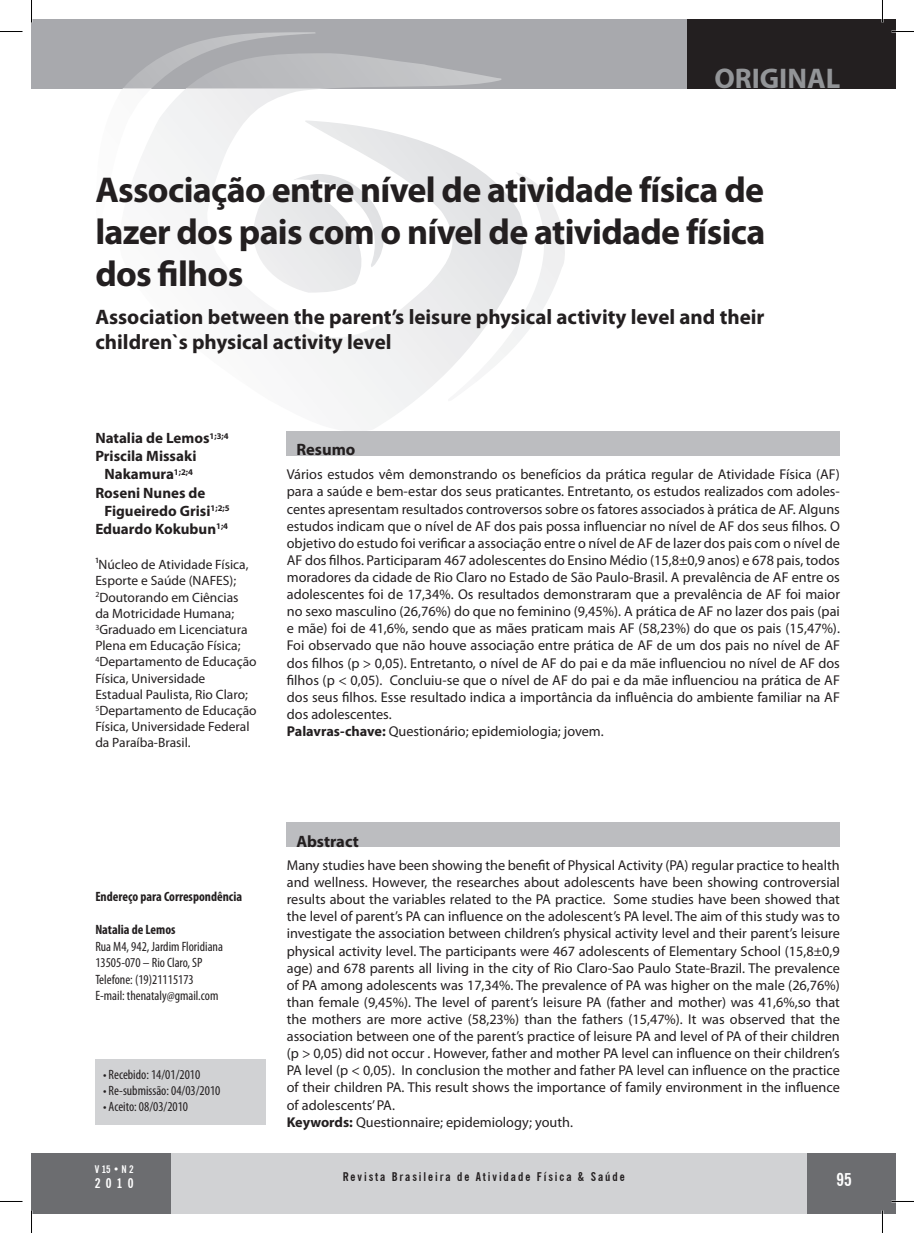
<style>
.page{position:relative;width:914px;height:1233px;background:#fff}
.page>*{position:absolute;margin:0;border:0;box-sizing:border-box;transform-origin:0 0}
.t1{font:700 36px/42px "Myriad Pro";letter-spacing:-.02em;color:#231f20;text-align:justify}
.t2{font:700 28.5px "Myriad Pro";color:#939598}
.t3{font:700 21px/25.2px "Myriad Pro";color:#231f20}
.t4{font:700 condensed 18px "News Gothic BT";color:#fff}
.t5{font:700 16.5px "Myriad Pro";color:#231f20}
.t6{font:700 15px "Myriad Pro";color:#231f20}
.t7{font:14.25px/17.1px "Myriad Pro";color:#231f20}
.t8{font:13.5px/16.2px "Myriad Pro";color:#231f20}
.t9{font:condensed 13.5px/16.5px "Myriad Pro";color:#231f20}
.t10{font:700 condensed 13.5px "Myriad Pro";color:#231f20}
.t11{font:700 condensed 13.5px "News Gothic BT";color:#fff}
.t12{font:700 condensed 12px "News Gothic BT";letter-spacing:.16em;color:#231f20}
.t13{font:700 condensed 10.5px "News Gothic BT";color:#fff}
.s1{font-weight:700}
</style>
<div class="page">
<div style="left:777px;top:1153px;width:118px;height:60px;background:#6c6d70"></div>
<div style="left:32px;top:1153px;width:139px;height:60px;background:#6c6d70"></div>
<div style="left:171px;top:1153px;width:635px;height:60px;background:#d1d2d4"></div>
<div style="left:32px;top:19px;width:697px;height:69px;background:#a8a9ad"></div>
<div style="left:686px;top:19px;width:209px;height:69px;background:#231f20"></div>
<svg style="left:286px;top:401px;width:128px;height:31px"></svg>
<svg style="left:95px;top:32px;width:490px;height:369px"></svg>
<div style="left:287px;top:431px;width:552px;height:24px;background:#bcbdc0"></div>
<div style="left:287px;top:822px;width:552px;height:24px;background:#bcbdc0"></div>
<div style="left:95px;top:1058px;width:170px;height:66px;background:#d1d2d4"></div>
<hr style="left:891px;top:1200px;width:22px;height:2px;background:#fff">
<hr style="left:881px;top:0;width:2px;height:23px;background:#fff">
<hr style="left:881px;top:1210px;width:2px;height:22px;background:#fff">
<svg style="left:0;top:31px;width:22px;height:1px"></svg>
<svg style="left:891px;top:31px;width:22px;height:1px"></svg>
<svg style="left:0;top:1201px;width:22px;height:1px"></svg>
<svg style="left:891px;top:1201px;width:22px;height:1px"></svg>
<svg style="left:31px;top:0;width:1px;height:23px"></svg>
<svg style="left:31px;top:1210px;width:1px;height:22px"></svg>
<svg style="left:882px;top:0;width:1px;height:23px"></svg>
<svg style="left:882px;top:1210px;width:1px;height:22px"></svg>
<h2 class="t2" style="left:714px;top:60px;width:127px">ORIGINAL</h2>
<h1 class="t1" style="left:95px;top:167px;width:671px">Associação entre nível de atividade física de lazer dos pais com o nível de atividade física dos filhos</h1>
<h3 class="t3" style="left:95px;top:303px;width:670px">Association between the parent’s leisure physical activity level and their children`s physical activity level</h3>
<p class="t6" style="left:95px;top:428px;width:135px">Natalia de Lemos<sup>1;3;4</sup></p>
<p class="t6" style="left:95px;top:446px;width:103px">Priscila Missaki</p>
<p class="t6" style="left:104px;top:464px;width:90px">Nakamura<sup>1;2;4</sup></p>
<p class="t6" style="left:95px;top:482px;width:112px">Roseni Nunes de</p>
<p class="t6" style="left:104px;top:500px;width:127px">Figueiredo Grisi<sup>1;2;5</sup></p>
<p class="t6" style="left:95px;top:518px;width:134px">Eduardo Kokubun<sup>1;4</sup></p>
<p class="t8" style="left:95px;top:556px;width:163px">¹Núcleo de Atividade Física,<br>Esporte e Saúde (NAFES);<br><sup>2</sup>Doutorando em Ciências<br>da Motricidade Humana;<br><sup>3</sup>Graduado em Licenciatura<br>Plena em Educação Física;<br><sup>4</sup>Departamento de Educação<br>Física, Universidade<br>Estadual Paulista, Rio Claro;<br><sup>5</sup>Departamento de Educação<br>Física, Universidade Federal da Paraíba-Brasil.</p>
<p class="t5" style="left:296px;top:439px;width:60px">Resumo</p>
<p class="t7" style="left:287px;top:466px;width:554px">Vários estudos vêm demonstrando os benefícios da prática regular de Atividade Física (AF) para a saúde e bem-estar dos seus praticantes. Entretanto, os estudos realizados com adoles&shy;centes apresentam resultados controversos sobre os fatores associados à prática de AF. Alguns estudos indicam que o nível de AF dos pais possa influenciar no nível de AF dos seus filhos. O objetivo do estudo foi verificar a associação entre o nível de AF de lazer dos pais com o nível de AF dos filhos. Participaram 467 adolescentes do Ensino Médio (15,8±0,9 anos) e 678 pais, todos moradores da cidade de Rio Claro no Estado de São Paulo-Brasil. A prevalência de AF entre os adolescentes foi de 17,34%. Os resultados demonstraram que a prevalência de AF foi maior no sexo masculino (26,76%) do que no feminino (9,45%). A prática de AF no lazer dos pais (pai e mãe) foi de 41,6%, sendo que as mães praticam mais AF (58,23%) do que os pais (15,47%).<br>Foi observado que não houve associação entre prática de AF de um dos pais no nível de AF dos filhos (p &gt; 0,05). Entretanto, o nível de AF do pai e da mãe influenciou no nível de AF dos filhos (p &lt; 0,05). Concluiu-se que o nível de AF do pai e da mãe influenciou na prática de AF dos seus filhos. Esse resultado indica a importância da influência do ambiente familiar na AF dos adolescentes.<br><span class="s1">Palavras-chave:</span> Questionário; epidemiologia; jovem.</p>
<p class="t10" style="left:95px;top:888px;width:148px">Endereço para Correspondência</p>
<p class="t10" style="left:95px;top:921px;width:82px">Natalia de Lemos</p>
<p class="t9" style="left:95px;top:937px;width:129px">Rua M4, 942, Jardim Floridiana<br>13505-070 – Rio Claro, SP<br>Telefone: (19)21115173<br>E-mail: thenataly@gmail.com</p>
<p class="t9" style="left:103px;top:1066px;width:99px">• Recebido: 14/01/2010</p>
<p class="t9" style="left:103px;top:1082px;width:119px">• Re-submissão: 04/03/2010</p>
<p class="t9" style="left:103px;top:1098px;width:87px">• Aceito: 08/03/2010</p>
<p class="t13" style="left:95px;top:1162px;width:40px">V 15 • N 2</p>
<p class="t11" style="left:95px;top:1175px;width:40px">2010</p>
<p class="t5" style="left:296px;top:830px;width:64px">Abstract</p>
<p class="t7" style="left:287px;top:856px;width:554px">Many studies have been showing the benefit of Physical Activity (PA) regular practice to health and wellness. However, the researches about adolescents have been showing controversial results about the variables related to the PA practice. Some studies have been showed that the level of parent’s PA can influence on the adolescent’s PA level. The aim of this study was to investigate the association between children’s physical activity level and their parent’s leisure physical activity level. The participants were 467 adolescents of Elementary School (15,8±0,9 age) and 678 parents all living in the city of Rio Claro-Sao Paulo State-Brazil. The prevalence of PA among adolescents was 17,34%. The prevalence of PA was higher on the male (26,76%) than female (9,45%). The level of parent’s leisure PA (father and mother) was 41,6%,so that the mothers are more active (58,23%) than the fathers (15,47%). It was observed that the association between one of the parent’s practice of leisure PA and level of PA of their children (p &gt; 0,05) did not occur . However, father and mother PA level can influence on their children’s PA level (p &lt; 0,05). In conclusion the mother and father PA level can influence on the practice of their children PA. This result shows the importance of family environment in the influence of adolescents’ PA.<br><span class="s1">Keywords:</span> Questionnaire; epidemiology; youth.</p>
<p class="t12" style="left:343px;top:1169px;width:283px">Revista Brasileira de Atividade Física &amp; Saúde</p>
<p class="t4" style="left:836px;top:1168px;width:17px">95</p>
</div>
